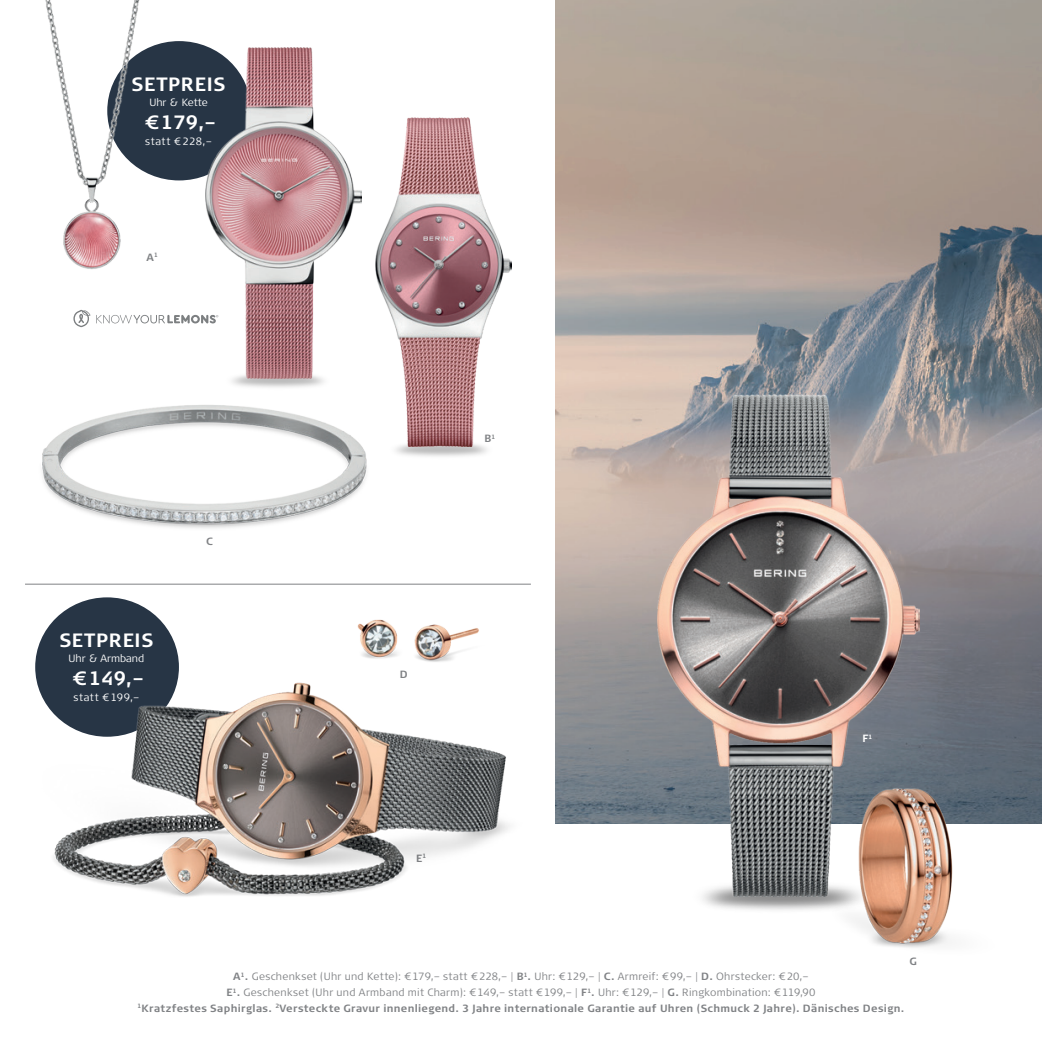
<style>
.page{position:relative;width:1042px;height:1042px;background:#fff}
.page>*{position:absolute;margin:0;border:0;box-sizing:border-box;transform-origin:0 0}
.t1{font:700 19.25px "Signa Pro";letter-spacing:.04em;color:#fff}
.t2{font:300 10.5px/15.8px "Signa Pro";letter-spacing:.025em;color:#808285;text-align:center}
.t3{font:300 10.5px "Signa Pro";color:#fff}
.t4{font:300 10.5px "Signa Pro";letter-spacing:.045em;color:#fff}
.t5{font:300 10.5px "Signa Pro";letter-spacing:.05em;color:#fff}
.t6{font:700 10.5px "Signa Pro";color:#808285}
.t7{font:700 10.5px "Signa Pro";color:#fff}
.s1{font-weight:700}
</style>
<div class="page">
<img style="left:556px;top:0;width:486px;height:823px">
<img style="left:645px;top:620px;width:12px;height:204px">
<hr style="left:25px;top:584px;width:506px;height:1px;background:#808285">
<div style="left:107px;top:41px;width:144px;height:139px;background:#273545;border-radius:50%"></div>
<div style="left:35px;top:597px;width:144px;height:140px;background:#273545;border-radius:50%"></div>
<img style="left:657px;top:394px;width:262px;height:503px">
<img style="left:290px;top:583px;width:241px;height:63px">
<img style="left:809px;top:780px;width:194px;height:168px">
<img style="left:42px;top:405px;width:325px;height:124px">
<img style="left:362px;top:405px;width:125px;height:62px">
<img style="left:375px;top:118px;width:137px;height:328px">
<img style="left:206px;top:47px;width:155px;height:332px">
<img style="left:35px;top:646px;width:475px;height:251px">
<svg style="left:158px;top:315px;width:60px;height:8px"></svg>
<img style="left:45px;top:0;width:113px;height:328px">
<p class="t1" style="left:131px;top:70px;width:95px">SETPREIS</p>
<p class="t3" style="left:149px;top:95px;width:60px">Uhr &amp; Kette</p>
<p class="t1" style="left:145px;top:109px;width:73px">€179,–</p>
<p class="t4" style="left:145px;top:134px;width:68px">statt € 228,–</p>
<p class="t6" style="left:146px;top:250px;width:13px">A<sup>1</sup></p>
<p class="t1" style="left:59px;top:627px;width:95px">SETPREIS</p>
<p class="t3" style="left:69px;top:651px;width:77px">Uhr &amp; Armband</p>
<p class="t1" style="left:73px;top:665px;width:73px">€149,–</p>
<p class="t5" style="left:73px;top:690px;width:67px">statt € 199,–</p>
<p class="t6" style="left:206px;top:534px;width:8px">C</p>
<p class="t6" style="left:484px;top:431px;width:12px">B<sup>1</sup></p>
<p class="t6" style="left:400px;top:666px;width:9px">D</p>
<p class="t6" style="left:416px;top:851px;width:12px">E<sup>1</sup></p>
<p class="t7" style="left:862px;top:731px;width:12px">F<sup>1</sup></p>
<p class="t6" style="left:909px;top:954px;width:9px">G</p>
<p class="t2" style="left:138px;top:968px;width:768px"><span class="s1">A</span><sup>1</sup><span class="s1">.</span> Geschenkset (Uhr und Kette): €179,– statt €228,– | <span class="s1">B</span><sup>1</sup><span class="s1">.</span> Uhr: €129,– | <span class="s1">C.</span> Armreif: €99,– | <span class="s1">D.</span> Ohrstecker: €20,–<br><span class="s1">E</span><sup>1</sup><span class="s1">.</span> Geschenkset (Uhr und Armband mit Charm): €149,– statt €199,– | <span class="s1">F</span><sup>1</sup><span class="s1">.</span> Uhr: €129,– | <span class="s1">G.</span> Ringkombination: €119,90<br><sup>1</sup><span class="s1">Kratzfestes Saphirglas.</span> <sup>2</sup><span class="s1">Versteckte Gravur innenliegend. 3 Jahre internationale Garantie auf Uhren (Schmuck 2 Jahre). Dänisches Design.</span></p>
</div>
